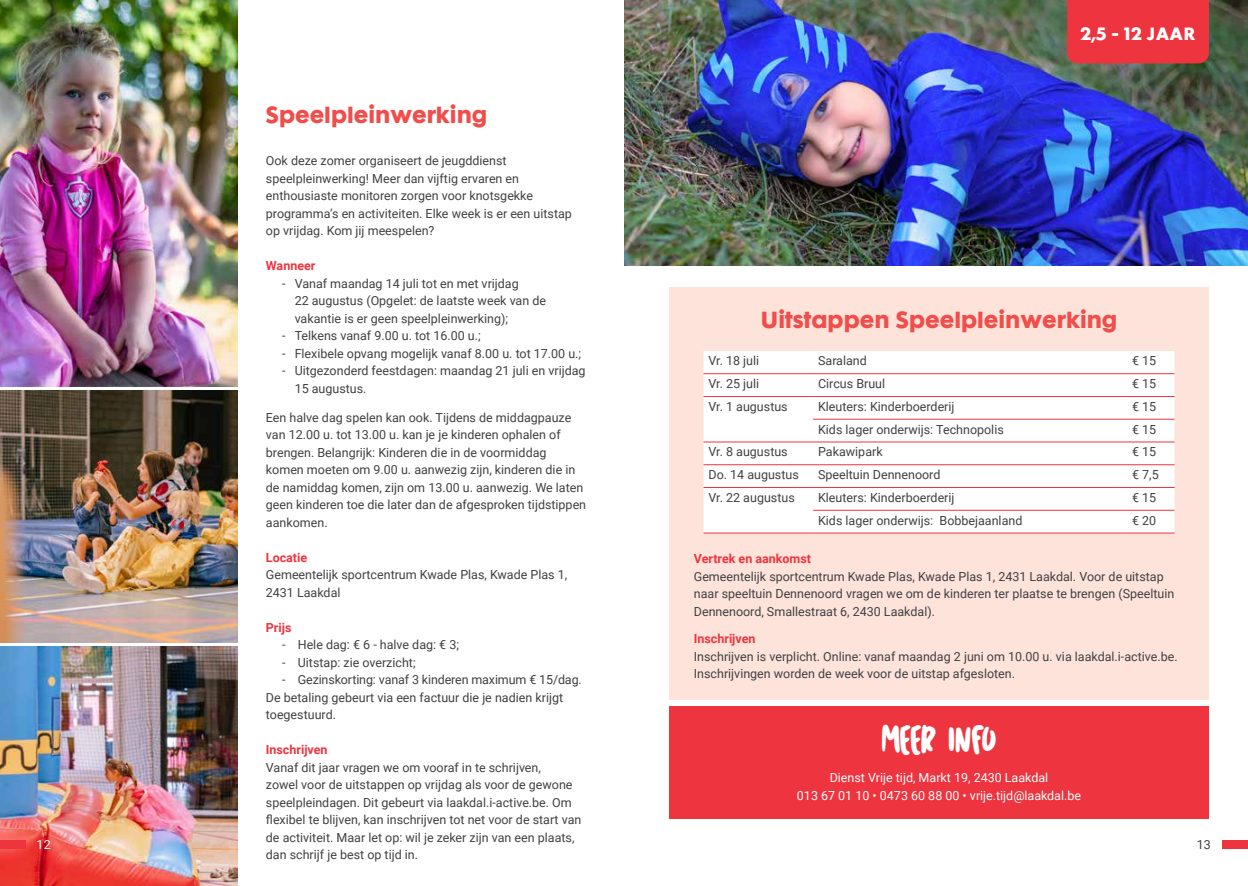
<style>
.page{position:relative;width:1248px;height:886px;background:#fff}
.page>*{position:absolute;margin:0;border:0;box-sizing:border-box;transform-origin:0 0}
.t1{font:21.25px "Futura Maxi CG Bold";color:#f04d4b}
.t2{font:18.75px "Cartoon Marker";letter-spacing:-.075em;color:#fff}
.t3{font:16.25px "Futura Maxi CG Bold";letter-spacing:.015em;color:#fff}
.t4{font:12.5px/17.5px "Roboto";color:#414042}
.t5{font:12.5px/17.5px "Roboto";color:#fff;text-align:center}
.t6{font:700 12.5px "Roboto";color:#ee343f}
</style>
<div class="page">
<img style="left:624px;top:0;width:623px;height:266px">
<div style="left:1222px;top:840px;width:25px;height:9px;background:#ee343f"></div>
<div style="left:1067px;top:0;width:141px;height:63px;background:#ee343f"></div>
<img style="left:0;top:0;width:237px;height:387px">
<img style="left:0;top:390px;width:237px;height:253px">
<img style="left:0;top:646px;width:237px;height:240px">
<div style="left:669px;top:287px;width:539px;height:413px;background:#fde3da"></div>
<div style="left:703px;top:351px;width:471px;height:182px;background:#fff"></div>
<div style="left:703px;top:374px;width:471px;height:90px;background:#fff"></div>
<hr style="left:703px;top:373px;width:110px;height:1px;background:#ee343f">
<hr style="left:813px;top:373px;width:313px;height:1px;background:#ee343f">
<hr style="left:1126px;top:373px;width:48px;height:1px;background:#ee343f">
<hr style="left:703px;top:464px;width:110px;height:1px;background:#ee343f">
<hr style="left:813px;top:464px;width:313px;height:1px;background:#ee343f">
<hr style="left:1126px;top:464px;width:48px;height:1px;background:#ee343f">
<hr style="left:703px;top:396px;width:110px;height:1px;background:#ee343f">
<hr style="left:703px;top:487px;width:110px;height:1px;background:#ee343f">
<hr style="left:813px;top:396px;width:313px;height:1px;background:#ee343f">
<hr style="left:1126px;top:396px;width:48px;height:1px;background:#ee343f">
<hr style="left:813px;top:487px;width:313px;height:1px;background:#ee343f">
<hr style="left:1126px;top:487px;width:48px;height:1px;background:#ee343f">
<hr style="left:813px;top:419px;width:313px;height:1px;background:#ee343f">
<hr style="left:1126px;top:419px;width:48px;height:1px;background:#ee343f">
<hr style="left:813px;top:442px;width:313px;height:1px;background:#ee343f">
<hr style="left:1126px;top:442px;width:48px;height:1px;background:#ee343f">
<hr style="left:813px;top:510px;width:313px;height:1px;background:#ee343f">
<hr style="left:1126px;top:510px;width:48px;height:1px;background:#ee343f">
<hr style="left:813px;top:533px;width:313px;height:1px;background:#ee343f">
<hr style="left:1126px;top:533px;width:48px;height:1px;background:#ee343f">
<hr style="left:703px;top:442px;width:110px;height:1px;background:#ee343f">
<hr style="left:703px;top:533px;width:110px;height:1px;background:#ee343f">
<div style="left:669px;top:706px;width:539px;height:113px;background:#ee343f"></div>
<div style="left:0;top:840px;width:25px;height:9px;background:#ee343f"></div>
<p class="t5" style="left:37px;top:835px;width:16px">12</p>
<h1 class="t1" style="left:266px;top:101px;width:223px">Speelpleinwerking</h1>
<p class="t4" style="left:266px;top:152px;width:307px">Ook deze zomer organiseert de jeugddienst speelpleinwerking! Meer dan vijftig ervaren en enthousiaste monitoren zorgen voor knotsgekke programma’s en activiteiten. Elke week is er een uitstap op vrijdag. Kom jij meespelen?</p>
<p class="t6" style="left:266px;top:257px;width:51px">Wanneer</p>
<p class="t4" style="left:294px;top:274px;width:253px;text-indent:-12px">- Vanaf maandag 14 juli tot en met vrijdag<br>22 augustus (Opgelet: de laatste week van de vakantie is er geen speelpleinwerking);</p>
<p class="t4" style="left:282px;top:327px;width:200px">- Telkens vanaf 9.00 u. tot 16.00 u.;</p>
<p class="t4" style="left:282px;top:344px;width:300px">- Flexibele opvang mogelijk vanaf 8.00 u. tot 17.00 u.;</p>
<p class="t4" style="left:294px;top:362px;width:292px;text-indent:-12px">- Uitgezonderd feestdagen: maandag 21 juli en vrijdag<br>15 augustus.</p>
<p class="t4" style="left:266px;top:408px;width:322px">Een halve dag spelen kan ook. Tijdens de middagpauze van 12.00 u. tot 13.00 u. kan je je kinderen ophalen of brengen. Belangrijk: Kinderen die in de voormiddag komen moeten om 9.00 u. aanwezig zijn, kinderen die in de namiddag komen, zijn om 13.00 u. aanwezig. We laten geen kinderen toe die later dan de afgesproken tijdstippen aankomen.</p>
<p class="t6" style="left:266px;top:548px;width:43px">Locatie</p>
<p class="t4" style="left:266px;top:565px;width:303px">Gemeentelijk sportcentrum Kwade Plas, Kwade Plas 1,<br>2431 Laakdal</p>
<p class="t6" style="left:266px;top:618px;width:27px">Prijs</p>
<p class="t4" style="left:282px;top:635px;width:178px">- Hele dag: € 6 - halve dag: € 3;</p>
<p class="t4" style="left:282px;top:653px;width:135px">- Uitstap: zie overzicht;</p>
<p class="t4" style="left:266px;top:670px;width:317px;text-indent:16px">- Gezinskorting: vanaf 3 kinderen maximum € 15/dag.<br>De betaling gebeurt via een factuur die je nadien krijgt toegestuurd.</p>
<p class="t6" style="left:266px;top:741px;width:63px">Inschrijven</p>
<p class="t4" style="left:266px;top:758px;width:317px">Vanaf dit jaar vragen we om vooraf in te schrijven,<br>zowel voor de uitstappen op vrijdag als voor de gewone speelpleindagen. Dit gebeurt via laakdal.i-active.be. Om flexibel te blijven, kan inschrijven tot net voor de start van de activiteit. Maar let op: wil je zeker zijn van een plaats, dan schrijf je best op tijd in.</p>
<h3 class="t3" style="left:1080px;top:24px;width:117px">2,5 - 12 JAAR</h3>
<h1 class="t1" style="left:760px;top:306px;width:358px">Uitstappen Speelpleinwerking</h1>
<p class="t4" style="left:708px;top:352px;width:52px">Vr. 18 juli</p>
<p class="t4" style="left:818px;top:352px;width:50px">Saraland</p>
<p class="t4" style="left:1131px;top:352px;width:26px">€ 15</p>
<p class="t4" style="left:708px;top:374px;width:52px">Vr. 25 juli</p>
<p class="t4" style="left:818px;top:374px;width:69px">Circus Bruul</p>
<p class="t4" style="left:1131px;top:374px;width:26px">€ 15</p>
<p class="t4" style="left:708px;top:397px;width:81px">Vr. 1 augustus</p>
<p class="t4" style="left:818px;top:397px;width:138px">Kleuters: Kinderboerderij</p>
<p class="t4" style="left:1131px;top:397px;width:26px">€ 15</p>
<p class="t4" style="left:818px;top:420px;width:187px">Kids lager onderwijs: Technopolis</p>
<p class="t4" style="left:1131px;top:420px;width:26px">€ 15</p>
<p class="t4" style="left:708px;top:443px;width:81px">Vr. 8 augustus</p>
<p class="t4" style="left:818px;top:443px;width:66px">Pakawipark</p>
<p class="t4" style="left:1131px;top:443px;width:26px">€ 15</p>
<p class="t4" style="left:708px;top:465px;width:92px">Do. 14 augustus</p>
<p class="t4" style="left:818px;top:465px;width:124px">Speeltuin Dennenoord</p>
<p class="t4" style="left:1131px;top:465px;width:28px">€ 7,5</p>
<p class="t4" style="left:708px;top:488px;width:88px">Vr. 22 augustus</p>
<p class="t4" style="left:818px;top:488px;width:138px">Kleuters: Kinderboerderij</p>
<p class="t4" style="left:1131px;top:488px;width:26px">€ 15</p>
<p class="t4" style="left:818px;top:511px;width:206px">Kids lager onderwijs: Bobbejaanland</p>
<p class="t4" style="left:1131px;top:511px;width:26px">€ 20</p>
<p class="t6" style="left:693px;top:550px;width:119px">Vertrek en aankomst</p>
<p class="t4" style="left:693px;top:567px;width:482px">Gemeentelijk sportcentrum Kwade Plas, Kwade Plas 1, 2431 Laakdal. Voor de uitstap naar speeltuin Dennenoord vragen we om de kinderen ter plaatse te brengen (Speeltuin<br>Dennenoord, Smallestraat 6, 2430 Laakdal).</p>
<p class="t6" style="left:693px;top:630px;width:63px">Inschrijven</p>
<p class="t4" style="left:693px;top:647px;width:485px">Inschrijven is verplicht. Online: vanaf maandag 2 juni om 10.00 u. via laakdal.i-active.be.<br>Inschrijvingen worden de week voor de uitstap afgesloten.</p>
<h2 class="t2" style="left:880px;top:730px;width:118px">MEER INFO</h2>
<p class="t5" style="left:796px;top:769px;width:285px">Dienst Vrije tijd, Markt 19, 2430 Laakdal<br>013 67 01 10 • 0473 60 88 00 • vrije.tijd@laakdal.be</p>
<p class="t4" style="left:1196px;top:835px;width:16px">13</p>
</div>
